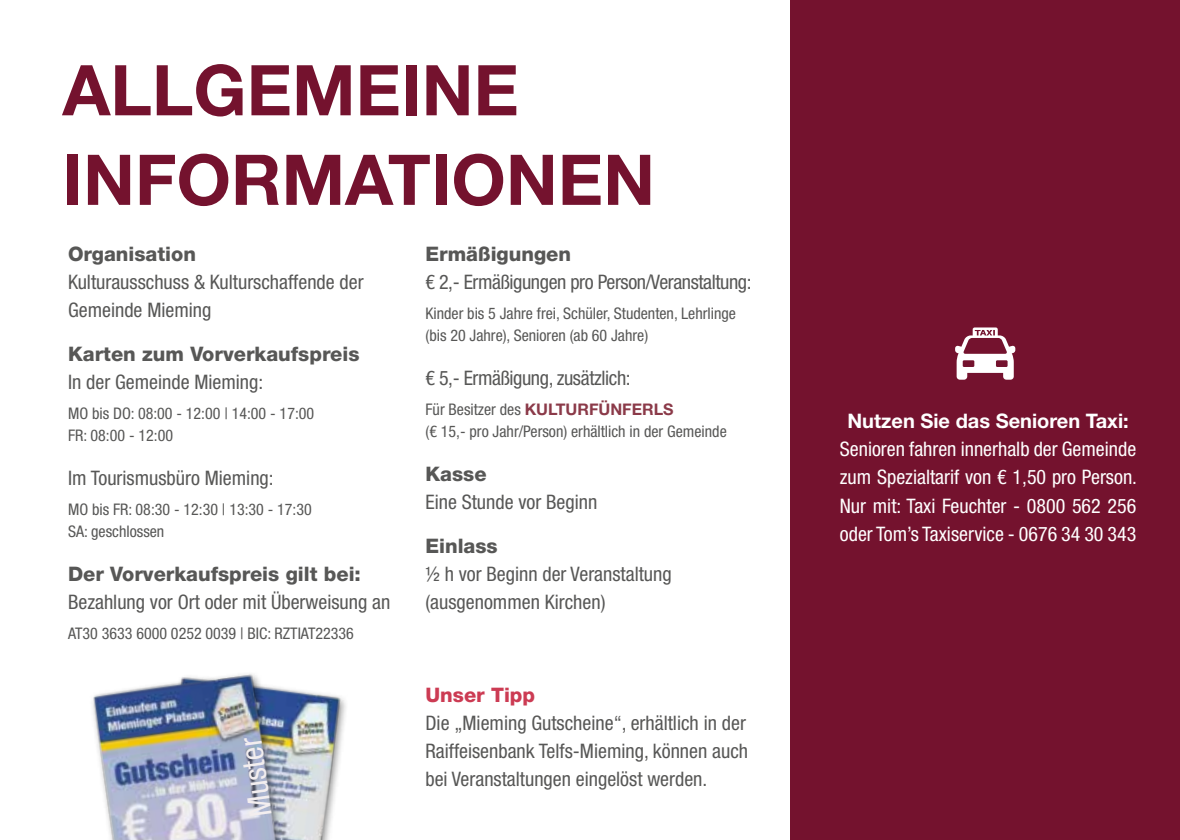
<style>
.page{position:relative;width:1180px;height:840px;background:#fff}
.page>*{position:absolute;margin:0;border:0;box-sizing:border-box;transform-origin:0 0}
.t1{font:700 70px/89.4px "Helvetica Neue LT Std";color:#74122e}
.t2{font:condensed 30.6px "Helvetica Neue LT Std";color:#f3eeef}
.t3{font:condensed 20px/28px "Helvetica Neue LT Std";color:#575756}
.t4{font:condensed 20px/28px "Helvetica Neue LT Std";color:#fff;text-align:justify}
.t5{font:800 20px "Helvetica Neue LT Std";color:#575756}
.t6{font:condensed 20px "Helvetica Neue LT Std";letter-spacing:-.02em;color:#575756}
.t7{font:700 20px "Helvetica Neue LT Std";color:#fff}
.t8{font:800 20px "Helvetica Neue LT Std";color:#cc3b53}
.t9{font:condensed 16px/22px "Helvetica Neue LT Std";color:#575756}
.s1{font-weight:700;font-stretch:normal;color:#8b3a49}
</style>
<div class="page">
<div style="left:790px;top:0;width:389px;height:839px;background:#74122e"></div>
<img style="left:306px;top:692px;width:40px;height:147px">
<div style="left:89px;top:671px;width:217px;height:168px;background:#000;opacity:.51"></div>
<img style="left:89px;top:671px;width:208px;height:168px">
<svg style="left:955px;top:327px;width:60px;height:52px"></svg>
<h1 class="t1" style="left:62px;top:44px;width:594px">ALLGEMEINE<br>INFORMATIONEN</h1>
<p class="t5" style="left:68px;top:241px;width:129px">Organisation</p>
<p class="t3" style="left:68px;top:267px;width:297px">Kulturausschuss &amp; Kulturschaffende der<br>Gemeinde Mieming</p>
<p class="t5" style="left:68px;top:341px;width:293px">Karten zum Vorverkaufspreis</p>
<p class="t3" style="left:68px;top:367px;width:197px">In der Gemeinde Mieming:</p>
<p class="t9" style="left:68px;top:402px;width:247px">MO bis DO: 08:00 - 12:00 | 14:00 - 17:00<br>FR: 08:00 - 12:00</p>
<p class="t3" style="left:68px;top:463px;width:207px">Im Tourismusbüro Mieming:</p>
<p class="t9" style="left:68px;top:498px;width:245px">MO bis FR: 08:30 - 12:30 | 13:30 - 17:30<br>SA: geschlossen</p>
<p class="t5" style="left:68px;top:561px;width:294px">Der Vorverkaufspreis gilt bei:</p>
<p class="t3" style="left:68px;top:587px;width:324px">Bezahlung vor Ort oder mit Überweisung an</p>
<p class="t9" style="left:68px;top:622px;width:287px">AT30 3633 6000 0252 0039 | BIC: RZTIAT22336</p>
<h2 class="t2" style="left:243px;top:818px;width:80px;rotate:-98deg">Muster</h2>
<p class="t5" style="left:425px;top:241px;width:147px">Ermäßigungen</p>
<p class="t6" style="left:425px;top:270px;width:327px">€ 2,- Ermäßigungen pro Person/Veranstaltung:</p>
<p class="t9" style="left:425px;top:302px;width:312px">Kinder bis 5 Jahre frei, Schüler, Studenten, Lehrlinge (bis 20 Jahre), Senioren (ab 60 Jahre)</p>
<p class="t6" style="left:425px;top:366px;width:207px">€ 5,- Ermäßigung, zusätzlich:</p>
<p class="t9" style="left:425px;top:398px;width:303px">Für Besitzer des <span class="s1">KULTURFÜNFERLS<br></span>(€ 15,- pro Jahr/Person) erhältlich in der Gemeinde</p>
<p class="t5" style="left:425px;top:461px;width:63px">Kasse</p>
<p class="t3" style="left:425px;top:487px;width:173px">Eine Stunde vor Beginn</p>
<p class="t5" style="left:425px;top:533px;width:74px">Einlass</p>
<p class="t3" style="left:425px;top:559px;width:248px">½ h vor Beginn der Veranstaltung (ausgenommen Kirchen)</p>
<p class="t8" style="left:425px;top:682px;width:111px">Unser Tipp</p>
<p class="t3" style="left:425px;top:708px;width:324px;text-align:justify">Die „Mieming Gutscheine“, erhältlich in der Raiffeisenbank Telfs-Mieming, können auch bei Veranstaltungen eingelöst werden.</p>
<p class="t7" style="left:847px;top:408px;width:283px">Nutzen Sie das Senioren Taxi:</p>
<p class="t4" style="left:839px;top:435px;width:299px">Senioren fahren innerhalb der Gemeinde zum Spezialtarif von € 1,50 pro Person.<br>Nur mit: Taxi Feuchter - 0800 562 256 oder Tom’s Taxiservice - 0676 34 30 343</p>
</div>
